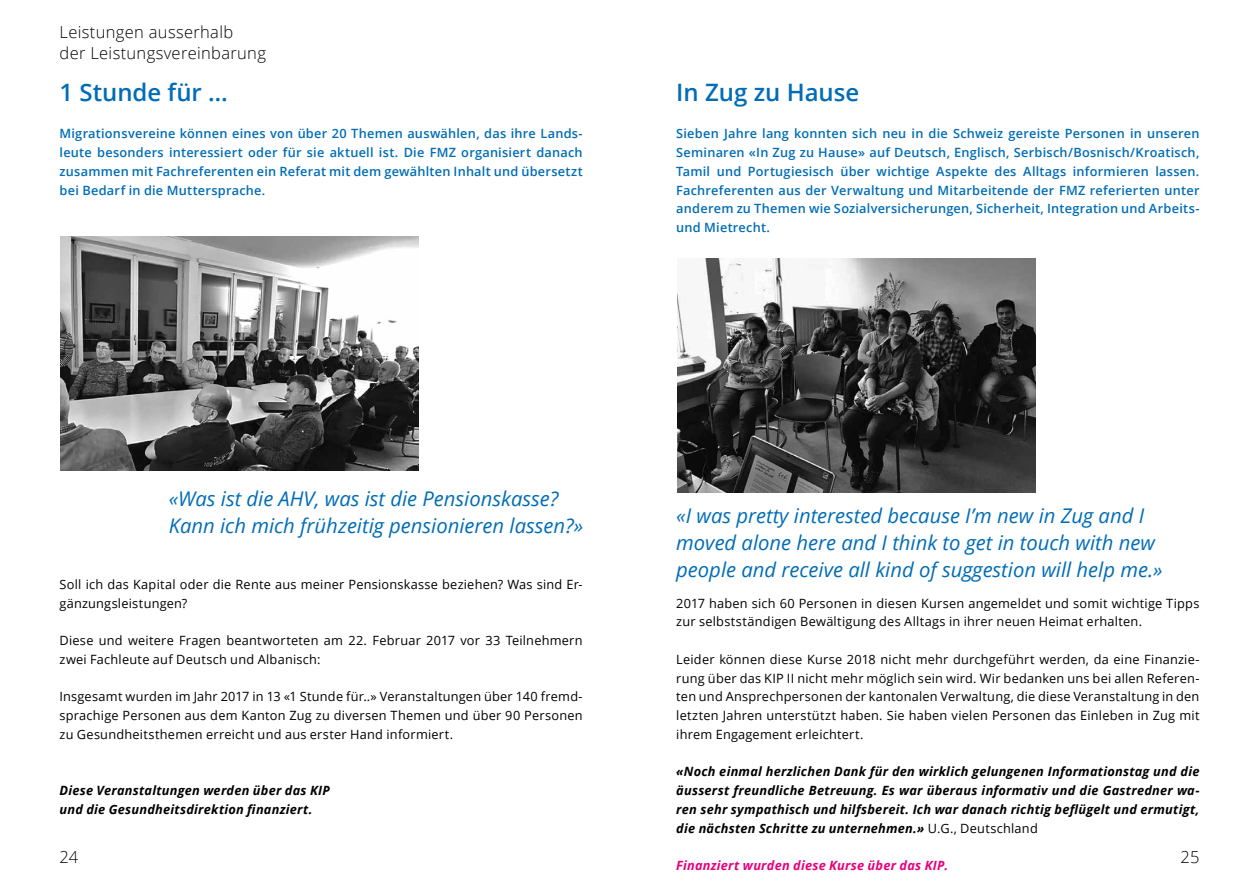
<style>
.page{position:relative;width:1259px;height:893px;background:#fff}
.page>*{position:absolute;margin:0;border:0;box-sizing:border-box;transform-origin:0 0}
.t1{font:600 24px "Open Sans";color:#006db6}
.t2{font:italic 20.25px/27px "Open Sans";color:#006db6}
.t3{font:300 16.5px/21px "Open Sans";letter-spacing:.02em;color:#000}
.t4{font:12.75px/18.8px "Open Sans";letter-spacing:.02em;color:#000}
.t5{font:600 12.75px/18.8px "Open Sans";letter-spacing:.02em;color:#006db6;text-align:justify}
.t6{font:italic 700 12.75px/18.8px "Open Sans";letter-spacing:.02em;color:#000}
.t7{font:italic 700 12.75px "Open Sans";letter-spacing:.02em;color:#e6007d}
.s1{font-weight:400;font-style:normal}
</style>
<div class="page">
<img style="left:60px;top:236px;width:358px;height:234px">
<img style="left:677px;top:258px;width:358px;height:234px">
<p class="t3" style="left:60px;top:21px;width:208px">Leistungen ausserhalb<br>der Leistungsvereinbarung</p>
<h1 class="t1" style="left:60px;top:76px;width:170px">1 Stunde für …</h1>
<p class="t5" style="left:60px;top:124px;width:524px">Migrationsvereine können eines von über 20 Themen auswählen, das ihre Lands&shy;leute besonders interessiert oder für sie aktuell ist. Die FMZ organisiert danach zusammen mit Fachreferenten ein Referat mit dem gewählten Inhalt und übersetzt bei Bedarf in die Muttersprache.</p>
<h1 class="t1" style="left:676px;top:76px;width:185px">In Zug zu Hause</h1>
<p class="t5" style="left:676px;top:124px;width:525px">Sieben Jahre lang konnten sich neu in die Schweiz gereiste Personen in unseren Seminaren «In Zug zu Hause» auf Deutsch, Englisch, Serbisch/Bosnisch/Kroatisch, Tamil und Portugiesisch über wichtige Aspekte des Alltags informieren lassen.<br>Fachreferenten aus der Verwaltung und Mitarbeitende der FMZ referierten unter anderem zu Themen wie Sozialversicherungen, Sicherheit, Integration und Arbeits&shy;und Mietrecht.</p>
<h2 class="t2" style="left:169px;top:484px;width:416px">«Was ist die AHV, was ist die Pensionskasse?<br>Kann ich mich frühzeitig pensionieren lassen?»</h2>
<h2 class="t2" style="left:676px;top:502px;width:488px">«I was pretty interested because I’m new in Zug and I moved alone here and I think to get in touch with new people and receive all kind of suggestion will help me.»</h2>
<p class="t4" style="left:60px;top:574px;width:524px">Soll ich das Kapital oder die Rente aus meiner Pensionskasse beziehen? Was sind Er&shy;gänzungsleistungen?</p>
<p class="t4" style="left:60px;top:631px;width:524px">Diese und weitere Fragen beantworteten am 22. Februar 2017 vor 33 Teilnehmern zwei Fachleute auf Deutsch und Albanisch:</p>
<p class="t4" style="left:60px;top:687px;width:525px;text-align:justify">Insgesamt wurden im Jahr 2017 in 13 «1 Stunde für..» Veranstaltungen über 140 fremd&shy;sprachige Personen aus dem Kanton Zug zu diversen Themen und über 90 Personen zu Gesundheitsthemen erreicht und aus erster Hand informiert.</p>
<p class="t4" style="left:676px;top:593px;width:524px">2017 haben sich 60 Personen in diesen Kursen angemeldet und somit wichtige Tipps zur selbstständigen Bewältigung des Alltags in ihrer neuen Heimat erhalten.</p>
<p class="t4" style="left:676px;top:649px;width:525px;text-align:justify">Leider können diese Kurse 2018 nicht mehr durchgeführt werden, da eine Finanzie&shy;rung über das KIP II nicht mehr möglich sein wird. Wir bedanken uns bei allen Referen&shy;ten und Ansprechpersonen der kantonalen Verwaltung, die diese Veranstaltung in den letzten Jahren unterstützt haben. Sie haben vielen Personen das Einleben in Zug mit ihrem Engagement erleichtert.</p>
<p class="t6" style="left:676px;top:762px;width:525px;text-align:justify">«Noch einmal herzlichen Dank für den wirklich gelungenen Informationstag und die äusserst freundliche Betreuung. Es war überaus informativ und die Gastredner wa&shy;ren sehr sympathisch und hilfsbereit. Ich war danach richtig beflügelt und ermutigt, die nächsten Schritte zu unternehmen.» <span class="s1">U.G., Deutschland</span></p>
<p class="t7" style="left:676px;top:856px;width:273px">Finanziert wurden diese Kurse über das KIP.</p>
<p class="t6" style="left:60px;top:781px;width:272px">Diese Veranstaltungen werden über das KIP und die Gesundheitsdirektion finanziert.</p>
<p class="t3" style="left:60px;top:846px;width:20px">24</p>
<p class="t3" style="left:1180px;top:846px;width:20px">25</p>
</div>
